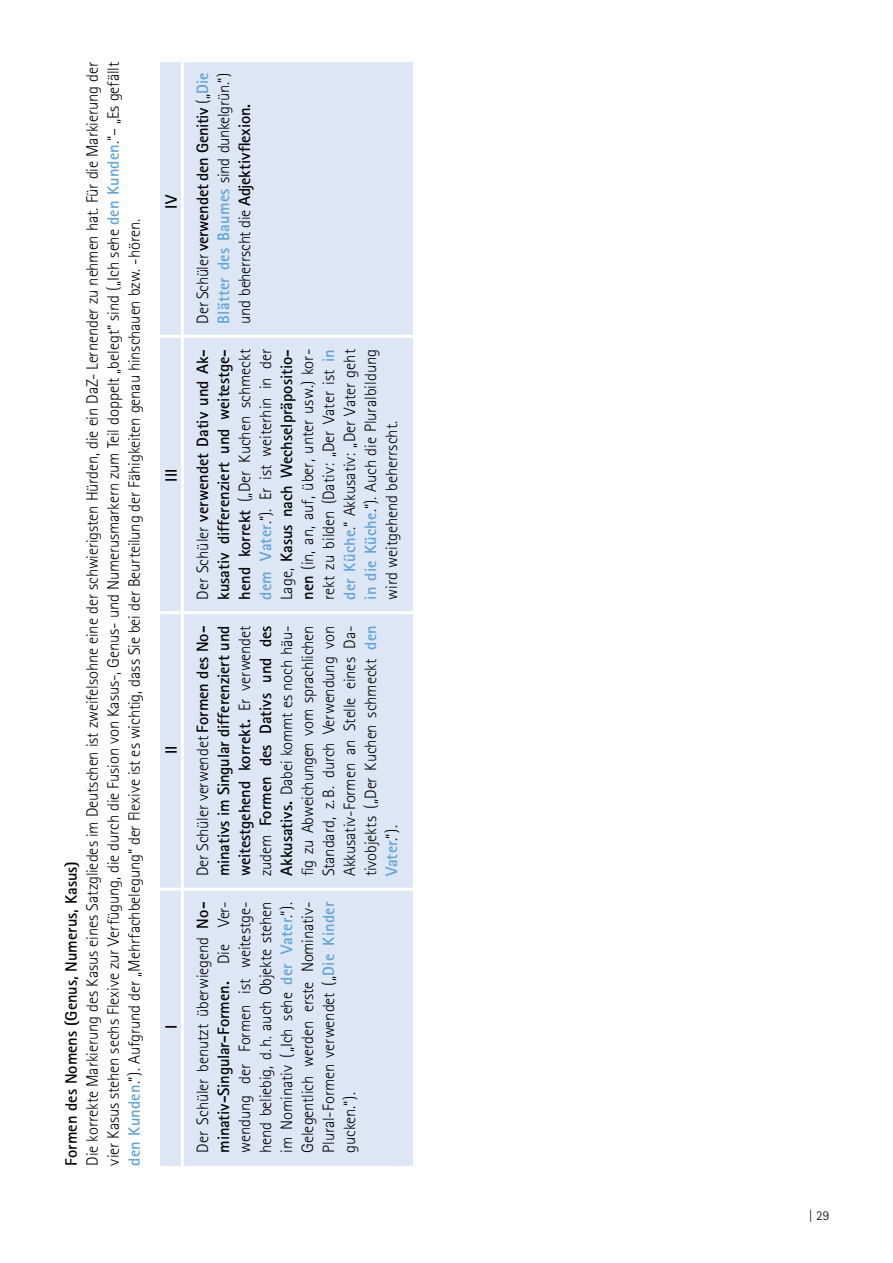
<style>
.page{position:relative;width:893px;height:1263px;background:#fff}
.page>*{position:absolute;margin:0;border:0;box-sizing:border-box;transform-origin:0 0}
.t1{font:300 16.5px/21px "Rotis Sans Serif";letter-spacing:-.005em;color:#000;text-align:justify}
.t2{font:700 16.5px/31.3px "Rotis Sans Serif";letter-spacing:-.005em;color:#000;text-align:center}
.t3{font:300 13.5px "Rotis Sans Serif";color:#000}
.s1{font-weight:700;color:#62a3d4}
.s2{font-weight:300}
.s3{color:#62a3d4}
.s4{font-weight:700}
</style>
<div class="page">
<div style="left:160px;top:63px;width:252px;height:1103px;background:#dde6f4"></div>
<hr style="left:181px;top:50px;width:3px;height:1127px;background:#fff">
<hr style="left:152px;top:888px;width:290px;height:3px;background:#fff">
<hr style="left:152px;top:611px;width:277px;height:3px;background:#fff">
<hr style="left:152px;top:335px;width:290px;height:3px;background:#fff">
<p class="t1" style="left:82px;top:1165px;width:1105px;rotate:-90deg">Die korrekte Markierung des Kasus eines Satzgliedes im Deutschen ist zweifelsohne eine der schwierigsten Hürden, die ein DaZ- Lernender zu nehmen hat. Für die Markierung der vier Kasus stehen sechs Flexive zur Verfügung, die durch die Fusion von Kasus-, Genus- und Numerusmarkern zum Teil doppelt „belegt“ sind („Ich sehe <span class="s1">den Kunden</span>.“– „Es gefällt <span class="s1">den Kunden</span>.“). Aufgrund der „Mehrfachbelegung“ der Flexive ist es wichtig, dass Sie bei der Beurteilung der Fähigkeiten genau hinschauen bzw. -hören.</p>
<p class="t2" style="left:55px;top:1165px;width:306px;rotate:-90deg">Formen des Nomens (Genus, Numerus, Kasus)</p>
<p class="t2" style="left:155px;top:324px;width:252px;rotate:-90deg">IV<br><span class="s2">Der Schüler</span> verwendet den Genitiv <span class="s2">(„</span><span class="s3">Die</span></p>
<p class="t1" style="left:213px;top:324px;width:252px;rotate:-90deg"><span class="s1">Blätter des Baumes</span> sind dunkelgrün.“) und beherrscht die <span class="s4">Adjektivflexion.</span></p>
<p class="t2" style="left:155px;top:600px;width:252px;rotate:-90deg">III<br><span class="s2">Der Schüler</span> verwendet Dativ und Ak-</p>
<p class="t1" style="left:213px;top:600px;width:252px;rotate:-90deg"><span class="s4">kusativ differenziert und weitestge&shy;hend korrekt</span> („Der Kuchen schmeckt <span class="s1">dem Vater</span>.“). Er ist weiterhin in der Lage, <span class="s4">Kasus nach Wechselpräpositio&shy;nen</span> (in, an, auf, über, unter usw.) kor&shy;rekt zu bilden (Dativ: „Der Vater ist <span class="s1">in der Küche</span>.“ Akkusativ: „Der Vater geht <span class="s1">in die Küche</span>.“). Auch die Pluralbildung wird weitgehend beherrscht.</p>
<p class="t1" style="left:156px;top:876px;width:252px;line-height:31.3px;text-align:center;rotate:-90deg"><span class="s4">II<br></span>Der Schüler verwendet <span class="s4">Formen des No-</span></p>
<p class="t1" style="left:213px;top:876px;width:252px;rotate:-90deg"><span class="s4">minativs im Singular differenziert und weitestgehend korrekt.</span> Er verwendet zudem <span class="s4">Formen des Dativs und des Akkusativs.</span> Dabei kommt es noch häu&shy;fig zu Abweichungen vom sprachlichen Standard, z.B. durch Verwendung von Akkusativ-Formen an Stelle eines Da&shy;tivobjekts („Der Kuchen schmeckt <span class="s1">den Vater</span>.“).</p>
<p class="t1" style="left:156px;top:1153px;width:252px;line-height:31.3px;text-align:center;rotate:-90deg"><span class="s4">I<br></span>Der Schüler benutzt überwiegend <span class="s4">No-</span></p>
<p class="t1" style="left:213px;top:1153px;width:252px;rotate:-90deg"><span class="s4">minativ-Singular-Formen.</span> Die Ver&shy;wendung der Formen ist weitestge&shy;hend beliebig, d. h. auch Objekte stehen im Nominativ („Ich sehe <span class="s1">der Vater</span>.“).<br>Gelegentlich werden erste Nominativ-Plural-Formen verwendet („<span class="s1">Die Kinder </span>gucken.“).</p>
<p class="t3" style="left:808px;top:1208px;width:22px">| 29</p>
</div>
